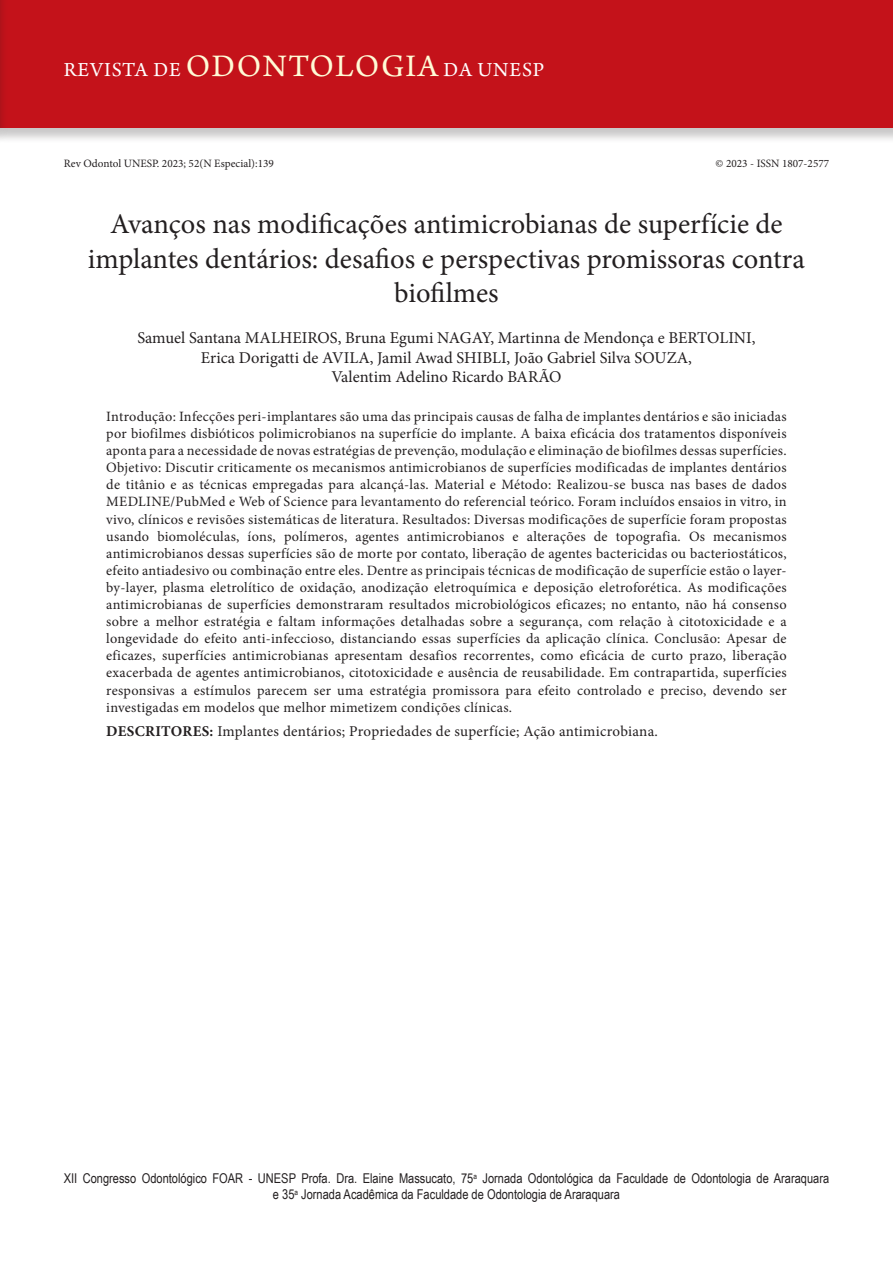
<style>
.page{position:relative;width:893px;height:1263px;background:#fff}
.page>*{position:absolute;margin:0;border:0;box-sizing:border-box;transform-origin:0 0}
.ArticleTitle{font:28.5px/34.2px "Minion Pro";color:#231f20;text-align:center}
.t1{font:21px "Arno Pro";letter-spacing:.04em;color:#fff}
.Authors{font:16.5px/19.8px "Minion Pro";color:#231f20;text-align:center}
.Keywords{font:15px "Minion Pro";letter-spacing:.02em;color:#231f20}
.Abstract{font:14.25px/17.1px "Minion Pro";letter-spacing:.02em;color:#231f20;text-align:justify}
.t2{font:13.5px/16.2px "Arial Narrow";color:#231f20;text-align:center}
.t3{font:11.25px "Minion Pro";color:#231f20}
.s1{font-size:33px;color:#fffbd6}
.s2{font-weight:700}
</style>
<div class="page">
<div style="left:0;top:0;width:893px;height:144px;background:#231f20;opacity:.25"></div>
<div style="left:0;top:0;width:893px;height:128px;background:#c4121a"></div>
<div style="left:0;top:0;width:8px;height:144px;background:#231f20;opacity:.25"></div>
<hr style="left:0;top:0;width:1px;height:128px;background:#c4121a">
<h2 class="t1" style="left:64px;top:58px;width:482px">REVISTA DE <span class="s1">ODONTOLOGIA</span> DA UNESP</h2>
<p class="t3" style="left:64px;top:156px;width:212px">Rev Odontol UNESP. 2023; 52(N Especial):139</p>
<p class="t3" style="left:715px;top:156px;width:115px">© 2023 - ISSN 1807-2577</p>
<p class="ArticleTitle" style="left:88px;top:207px;width:719px">Avanços nas modificações antimicrobianas de superfície de implantes dentários: desafios e perspectivas promissoras contra biofilmes</p>
<p class="Authors" style="left:137px;top:328px;width:620px">Samuel Santana MALHEIROS, Bruna Egumi NAGAY, Martinna de Mendonça e BERTOLINI,<br>Erica Dorigatti de AVILA, Jamil Awad SHIBLI, João Gabriel Silva SOUZA,<br>Valentim Adelino Ricardo BARÃO</p>
<p class="Abstract" style="left:106px;top:408px;width:682px">Introdução: Infecções peri-implantares são uma das principais causas de falha de implantes dentários e são iniciadas por biofilmes disbióticos polimicrobianos na superfície do implante. A baixa eficácia dos tratamentos disponíveis aponta para a necessidade de novas estratégias de prevenção, modulação e eliminação de biofilmes dessas superfícies.<br>Objetivo: Discutir criticamente os mecanismos antimicrobianos de superfícies modificadas de implantes dentários de titânio e as técnicas empregadas para alcançá-las. Material e Método: Realizou-se busca nas bases de dados MEDLINE/PubMed e Web of Science para levantamento do referencial teórico. Foram incluídos ensaios in vitro, in vivo, clínicos e revisões sistemáticas de literatura. Resultados: Diversas modificações de superfície foram propostas usando biomoléculas, íons, polímeros, agentes antimicrobianos e alterações de topografia. Os mecanismos antimicrobianos dessas superfícies são de morte por contato, liberação de agentes bactericidas ou bacteriostáticos, efeito antiadesivo ou combinação entre eles. Dentre as principais técnicas de modificação de superfície estão o layer&shy;by-layer, plasma eletrolítico de oxidação, anodização eletroquímica e deposição eletroforética. As modificações antimicrobianas de superfícies demonstraram resultados microbiológicos eficazes; no entanto, não há consenso sobre a melhor estratégia e faltam informações detalhadas sobre a segurança, com relação à citotoxicidade e a longevidade do efeito anti-infeccioso, distanciando essas superfícies da aplicação clínica. Conclusão: Apesar de eficazes, superfícies antimicrobianas apresentam desafios recorrentes, como eficácia de curto prazo, liberação exacerbada de agentes antimicrobianos, citotoxicidade e ausência de reusabilidade. Em contrapartida, superfícies responsivas a estímulos parecem ser uma estratégia promissora para efeito controlado e preciso, devendo ser investigadas em modelos que melhor mimetizem condições clínicas.</p>
<p class="Keywords" style="left:106px;top:721px;width:553px"><span class="s2">DESCRITORES:</span> Implantes dentários; Propriedades de superfície; Ação antimicrobiana.</p>
<p class="t2" style="left:64px;top:1169px;width:767px">XII Congresso Odontológico FOAR - UNESP Profa. Dra. Elaine Massucato, 75<sup>a</sup> Jornada Odontológica da Faculdade de Odontologia de Araraquara e 35<sup>a</sup> Jornada Acadêmica da Faculdade de Odontologia de Araraquara</p>
</div>
